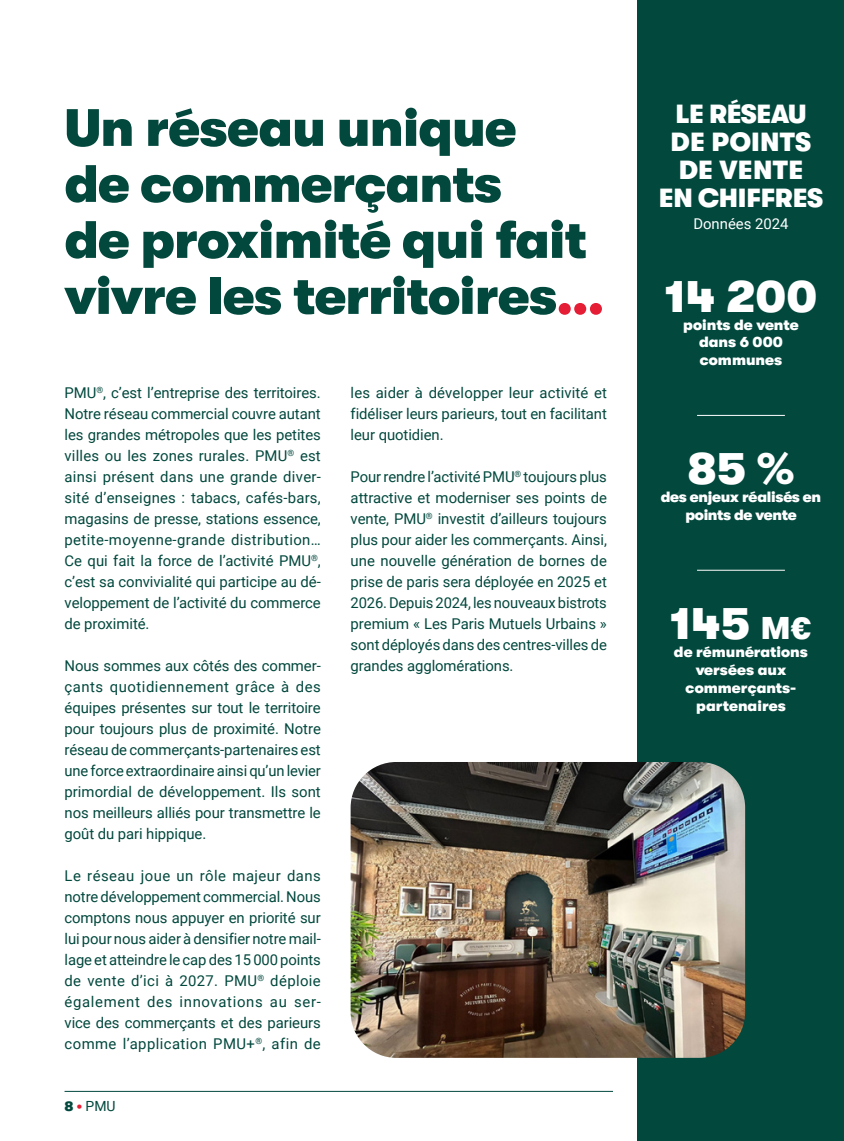
<style>
.page{position:relative;width:844px;height:1141px;background:#fff}
.page>*{position:absolute;margin:0;border:0;box-sizing:border-box;transform-origin:0 0}
.t1{font:900 52.5px/56px "GT Walsheim Pro";letter-spacing:-.015em;color:#02483d}
.t2{font:900 45.5px "GT Walsheim Pro";color:#fff}
.t3{font:900 26.25px/28px "GT Walsheim Pro";letter-spacing:-.01em;color:#fff;text-align:center}
.t4{font:14.88px/21px "Roboto";letter-spacing:-.005em;color:#02483d;text-align:justify}
.t5{font:900 14.88px/17.8px "GT Walsheim Pro";color:#fff;text-align:center}
.t6{font:900 14.88px "GT Walsheim Pro";letter-spacing:-.02em;color:#fff}
.t7{font:14.88px "Roboto";color:#fff}
.t8{font:14px "Roboto";color:#02483d}
.s1{color:#e51e36}
.s2{font-family:"GT Walsheim Pro";font-weight:900}
.s3{font-family:"GT Walsheim Pro";font-weight:900;color:#e51e36}
.s4{font-size:31.5px}
</style>
<div class="page">
<hr style="left:64px;top:1091px;width:715px;height:1px;background:#02483d">
<div style="left:613px;top:1075px;width:24px;height:32px;background:#fff"></div>
<div style="left:637px;top:0;width:206px;height:1141px;background:#02483d"></div>
<hr style="left:696px;top:415px;width:88px;height:1px;background:#fff">
<hr style="left:696px;top:570px;width:88px;height:1px;background:#fff">
<img style="left:350px;top:762px;width:395px;height:296px">
<p class="t1" style="left:64px;top:100px;width:541px">Un réseau unique<br>de commerçants<br>de proximité qui fait vivre les territoires<span class="s1">…</span></p>
<p class="t4" style="left:64px;top:382px;width:258px">PMU<sup>®</sup>, c’est l’entreprise des territoires.<br>Notre réseau commercial couvre autant les grandes métropoles que les petites villes ou les zones rurales. PMU<sup>®</sup> est ainsi présent dans une grande diver&shy;sité d’enseignes : tabacs, cafés-bars, magasins de presse, stations essence, petite-moyenne-grande distribution… Ce qui fait la force de l’activité PMU<sup>®</sup>, c’est sa convivialité qui participe au dé&shy;veloppement de l’activité du commerce de proximité.</p>
<p class="t4" style="left:64px;top:655px;width:258px">Nous sommes aux côtés des commer&shy;çants quotidiennement grâce à des équipes présentes sur tout le territoire pour toujours plus de proximité. Notre réseau de commerçants-partenaires est une force extraordinaire ainsi qu’un levier primordial de développement. Ils sont nos meilleurs alliés pour transmettre le goût du pari hippique.</p>
<p class="t4" style="left:64px;top:865px;width:258px">Le réseau joue un rôle majeur dans notre développement commercial. Nous comptons nous appuyer en priorité sur lui pour nous aider à densifier notre mail&shy;lage et atteindre le cap des 15 000 points de vente d’ici à 2027. PMU<sup>®</sup> déploie également des innovations au ser&shy;vice des commerçants et des parieurs comme l’application PMU+<sup>®</sup>, afin de</p>
<p class="t8" style="left:64px;top:1096px;width:53px"><span class="s2">8</span> <span class="s3">•</span> PMU</p>
<p class="t4" style="left:350px;top:382px;width:258px">les aider à développer leur activité et fidéliser leurs parieurs, tout en facilitant leur quotidien.</p>
<p class="t4" style="left:350px;top:466px;width:258px">Pour rendre l’activité PMU<sup>®</sup> toujours plus attractive et moderniser ses points de vente, PMU<sup>®</sup> investit d’ailleurs toujours plus pour aider les commerçants. Ainsi, une nouvelle génération de bornes de prise de paris sera déployée en 2025 et 2026. Depuis 2024, les nouveaux bistrots premium « Les Paris Mutuels Urbains » sont déployés dans des centres-villes de grandes agglomérations.</p>
<p class="t3" style="left:658px;top:100px;width:166px">LE RÉSEAU<br>DE POINTS<br>DE VENTE<br>EN CHIFFRES</p>
<p class="t7" style="left:693px;top:214px;width:97px">Données 2024</p>
<p class="t2" style="left:664px;top:271px;width:154px">14 200</p>
<p class="t5" style="left:683px;top:316px;width:117px">points de vente dans 6 000 communes</p>
<p class="t2" style="left:687px;top:443px;width:109px">85 %</p>
<p class="t6" style="left:685px;top:507px;width:113px">points de vente</p>
<p class="t6" style="left:660px;top:489px;width:162px">des enjeux réalisés en</p>
<p class="t2" style="left:669px;top:598px;width:143px">145 <span class="s4">M€</span></p>
<p class="t5" style="left:673px;top:643px;width:135px">de rémunérations versées aux commerçants&shy;partenaires</p>
</div>
